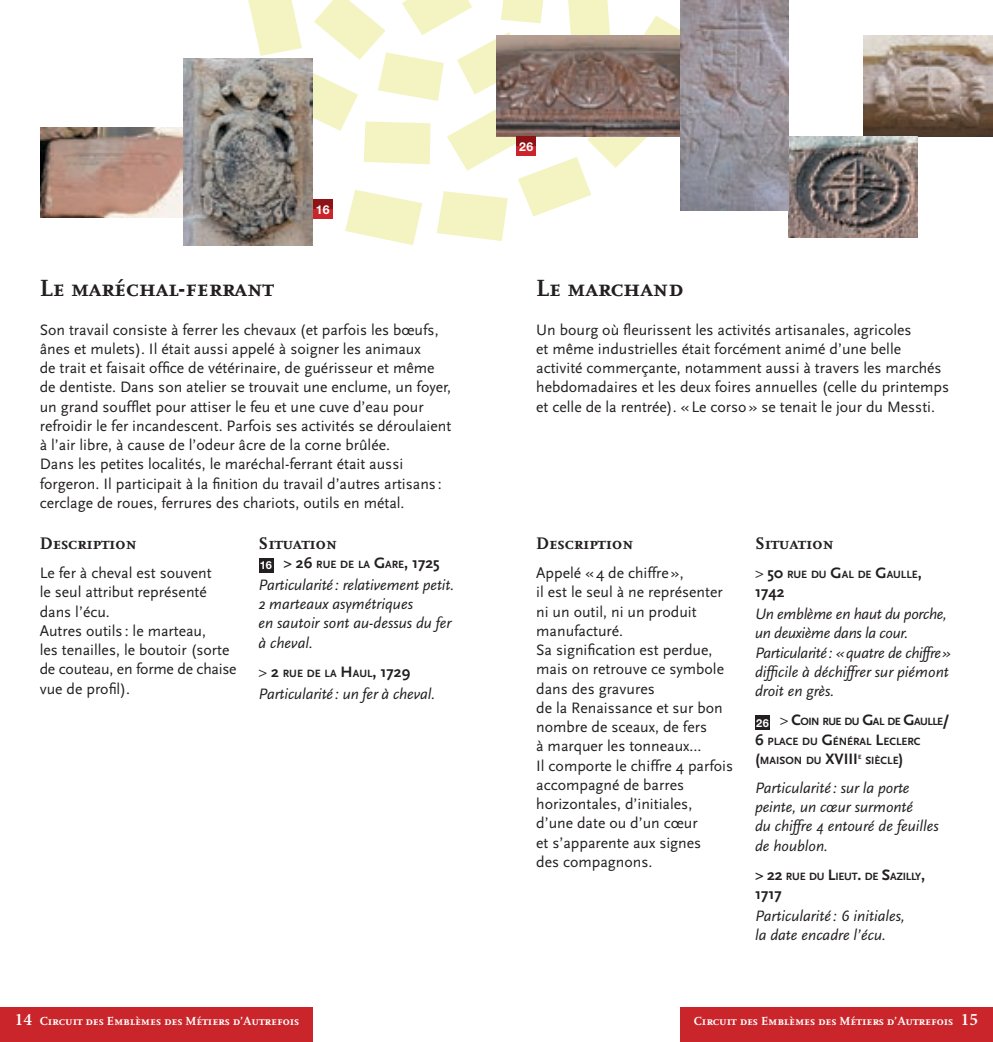
<style>
.page{position:relative;width:993px;height:1042px;background:#fff}
.page>*{position:absolute;margin:0;border:0;box-sizing:border-box;transform-origin:0 0}
.t1{font:700 24.5px "Scala Caps";color:#231f20}
.t2{font:700 17.5px "Scala Caps";color:#231f20}
.t3{font:15.75px/19.2px "Scala Sans";color:#231f20}
.t4{font:italic 15.75px/19.2px "Scala Sans";color:#231f20}
.t5{font:italic 15.75px/19.2px "Scala Sans";letter-spacing:-.02em;color:#231f20}
.t6{font:700 15.75px "Scala Sans";color:#231f20}
.t7{font:700 12.25px "Scala Caps";color:#fff}
.t8{font:700 12.25px "Helvetica Neue";color:#fff}
.t9{font:700 11.03px/19.2px "Scala Sans";color:#231f20}
.t10{font:700 11.03px "Scala Sans";letter-spacing:-.02em;color:#231f20}
.t11{font:700 6.48px "Scala Sans";color:#231f20}
.s1{font-family:"Helvetica Neue";color:#fff}
.s2{font-size:15.75px}
.s3{font-weight:400;font-size:15.75px}
.s4{font-family:"Minion Pro";font-weight:600;font-size:17.5px}
</style>
<div class="page">
<svg style="left:248px;top:0;width:443px;height:245px"></svg>
<div style="left:680px;top:1007px;width:312px;height:35px;background:#c9252b"></div>
<div style="left:0;top:1007px;width:313px;height:35px;background:#c9252b"></div>
<div style="left:258px;top:558px;width:15px;height:14px;background:#231f20"></div>
<div style="left:754px;top:715px;width:15px;height:14px;background:#231f20"></div>
<img style="left:863px;top:36px;width:129px;height:101px">
<img style="left:788px;top:137px;width:129px;height:100px">
<img style="left:496px;top:36px;width:184px;height:101px">
<div style="left:516px;top:137px;width:20px;height:19px;background:#8e1316"></div>
<div style="left:516px;top:146px;width:20px;height:10px;background:#c9252b"></div>
<img style="left:184px;top:58px;width:129px;height:188px">
<img style="left:680px;top:0;width:108px;height:210px">
<img style="left:40px;top:127px;width:143px;height:91px">
<div style="left:313px;top:199px;width:19px;height:20px;background:#8e1316"></div>
<div style="left:313px;top:209px;width:19px;height:10px;background:#c9252b"></div>
<p class="t8" style="left:316px;top:202px;width:15px">16</p>
<h1 class="t1" style="left:40px;top:274px;width:235px">Le maréchal-ferrant</h1>
<p class="t3" style="left:40px;top:320px;width:413px">Son travail consiste à ferrer les chevaux (et parfois les bœufs, ânes et mulets). Il était aussi appelé à soigner les animaux<br>de trait et faisait office de vétérinaire, de guérisseur et même de dentiste. Dans son atelier se trouvait une enclume, un foyer, un grand soufflet pour attiser le feu et une cuve d’eau pour refroidir le fer incandescent. Parfois ses activités se déroulaient à l’air libre, à cause de l’odeur âcre de la corne brûlée.<br>Dans les petites localités, le maréchal-ferrant était aussi forgeron. Il participait à la finition du travail d’autres artisans : cerclage de roues, ferrures des chariots, outils en métal.</p>
<p class="t2" style="left:40px;top:533px;width:99px">Description</p>
<p class="t3" style="left:40px;top:563px;width:198px">Le fer à cheval est souvent<br>le seul attribut représenté dans l’écu.<br>Autres outils : le marteau,<br>les tenailles, le boutoir (sorte de couteau, en forme de chaise vue de profil).</p>
<p class="t2" style="left:258px;top:533px;width:80px">Situation</p>
<p class="t9" style="left:260px;top:555px;width:181px"><span class="s1">16</span> <span class="s2">&gt; 26</span> RUE DE LA <span class="s2">G</span>ARE<span class="s2">, 1725</span></p>
<p class="t4" style="left:258px;top:575px;width:197px">Particularité : relativement petit.<br>2 marteaux asymétriques<br>en sautoir sont au-dessus du fer à cheval.</p>
<p class="t9" style="left:258px;top:664px;width:153px"><span class="s3">&gt;</span> <span class="s2">2</span> RUE DE LA <span class="s2">H</span>AUL<span class="s2">, 1729</span></p>
<p class="t4" style="left:258px;top:684px;width:178px">Particularité : un fer à cheval.</p>
<p class="t8" style="left:519px;top:139px;width:16px">26</p>
<h1 class="t1" style="left:536px;top:274px;width:148px">Le marchand</h1>
<p class="t3" style="left:536px;top:320px;width:414px">Un bourg où fleurissent les activités artisanales, agricoles<br>et même industrielles était forcément animé d’une belle activité commerçante, notamment aussi à travers les marchés hebdomadaires et les deux foires annuelles (celle du printemps et celle de la rentrée). « Le corso » se tenait le jour du Messti.</p>
<p class="t2" style="left:536px;top:533px;width:99px">Description</p>
<p class="t3" style="left:536px;top:563px;width:198px">Appelé « 4 de chiffre »,<br>il est le seul à ne représenter ni un outil, ni un produit manufacturé.<br>Sa signification est perdue, mais on retrouve ce symbole dans des gravures<br>de la Renaissance et sur bon nombre de sceaux, de fers<br>à marquer les tonneaux…<br>Il comporte le chiffre 4 parfois accompagné de barres horizontales, d’initiales,<br>d’une date ou d’un cœur<br>et s’apparente aux signes<br>des compagnons.</p>
<p class="t2" style="left:754px;top:533px;width:80px">Situation</p>
<p class="t9" style="left:754px;top:565px;width:168px"><span class="s3">&gt;</span> <span class="s2">50</span> RUE DU <span class="s2">G</span>AL DE <span class="s2">G</span>AULLE<span class="s2">,</span></p>
<p class="t6" style="left:754px;top:584px;width:31px">1742</p>
<p class="t5" style="left:754px;top:604px;width:198px">Un emblème en haut du porche, un deuxième dans la cour.<br>Particularité: «quatre de chiffre » difficile à déchiffrer sur piémont droit en grès.</p>
<p class="t9" style="left:754px;top:712px;width:196px"><span class="s1">26</span> <span class="s3">&gt;</span> <span class="s2">C</span>OIN RUE DU <span class="s2">G</span>AL DE <span class="s2">G</span>AULLE<span class="s2">/<br>6</span> PLACE DU <span class="s2">G</span>ÉNÉRAL <span class="s2">L</span>ECLERC <span class="s2">(</span>MAISON DU <span class="s2">XVIII</span></p>
<p class="t11" style="left:857px;top:753px;width:5px">E</p>
<p class="t9" style="left:865px;top:751px;width:40px">SIÈCLE<span class="s2">)</span></p>
<p class="t4" style="left:754px;top:778px;width:185px">Particularité : sur la porte peinte, un cœur surmonté<br>du chiffre 4 entouré de feuilles de houblon.</p>
<p class="t10" style="left:754px;top:870px;width:171px"><span class="s2">&gt; 22</span> RUE DU <span class="s2">L</span>IEUT<span class="s2">.</span> DE <span class="s2">S</span>AZILLY<span class="s2">,</span></p>
<p class="t6" style="left:754px;top:885px;width:28px">1717</p>
<p class="t4" style="left:754px;top:906px;width:151px">Particularité : 6 initiales, la date encadre l’écu.</p>
<p class="t7" style="left:15px;top:1013px;width:286px"><span class="s4">14</span> Circuit des Emblèmes des Métiers d’Autrefois</p>
<p class="t7" style="left:693px;top:1013px;width:286px">Circuit des Emblèmes des Métiers d’Autrefois <span class="s4">15</span></p>
</div>
